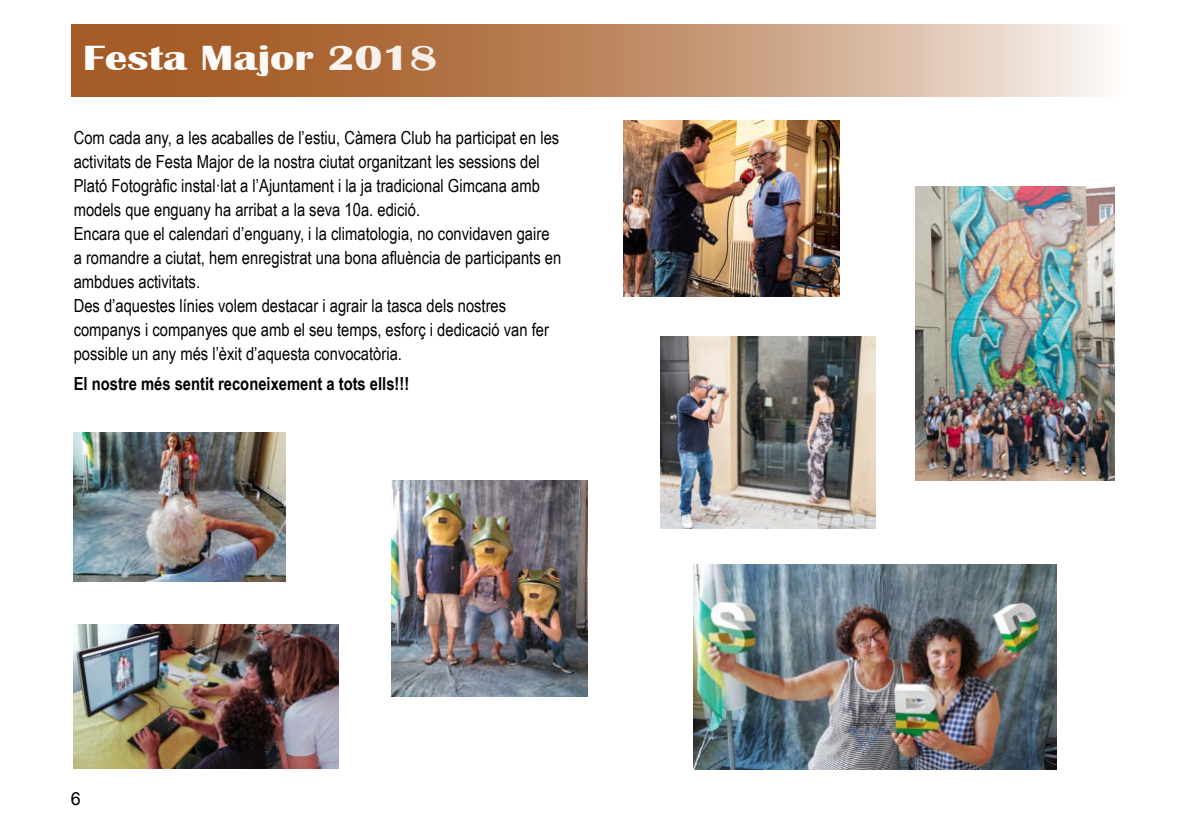
<style>
.page{position:relative;width:1191px;height:840px;background:#fff}
.page>*{position:absolute;margin:0;border:0;box-sizing:border-box;transform-origin:0 0}
.t1{font:700 36px "Britannic";color:#fff;scale:1.25 1}
.t2{font:18px/24px "Arial Narrow";color:#000}
.t3{font:700 18px "Arial Narrow";color:#000}
.t4{font:18px "Arial";color:#000}
</style>
<div class="page">
<svg style="left:71px;top:24px;width:1029px;height:72px;background:#c18f6b"></svg>
<img style="left:74px;top:624px;width:265px;height:144px">
<img style="left:694px;top:564px;width:362px;height:204px">
<img style="left:74px;top:432px;width:211px;height:149px">
<img style="left:624px;top:120px;width:215px;height:176px">
<img style="left:392px;top:480px;width:195px;height:216px">
<img style="left:916px;top:186px;width:199px;height:294px">
<img style="left:660px;top:336px;width:215px;height:192px">
<h1 class="t1" style="left:82px;top:46px;width:285px">Festa Major 2018</h1>
<p class="t2" style="left:74px;top:125px;width:489px">Com cada any, a les acaballes de l’estiu, Càmera Club ha participat en les activitats de Festa Major de la nostra ciutat organitzant les sessions del Plató Fotogràfic instal·lat a l’Ajuntament i la ja tradicional Gimcana amb models que enguany ha arribat a la seva 10a. edició.<br>Encara que el calendari d’enguany, i la climatologia, no convidaven gaire a romandre a ciutat, hem enregistrat una bona afluència de participants en ambdues activitats.<br>Des d’aquestes línies volem destacar i agrair la tasca dels nostres companys i companyes que amb el seu temps, esforç i dedicació van fer possible un any més l’èxit d’aquesta convocatòria.</p>
<p class="t3" style="left:74px;top:377px;width:337px">El nostre més sentit reconeixement a tots ells!!!</p>
<p class="t4" style="left:71px;top:791px;width:12px">6</p>
</div>
